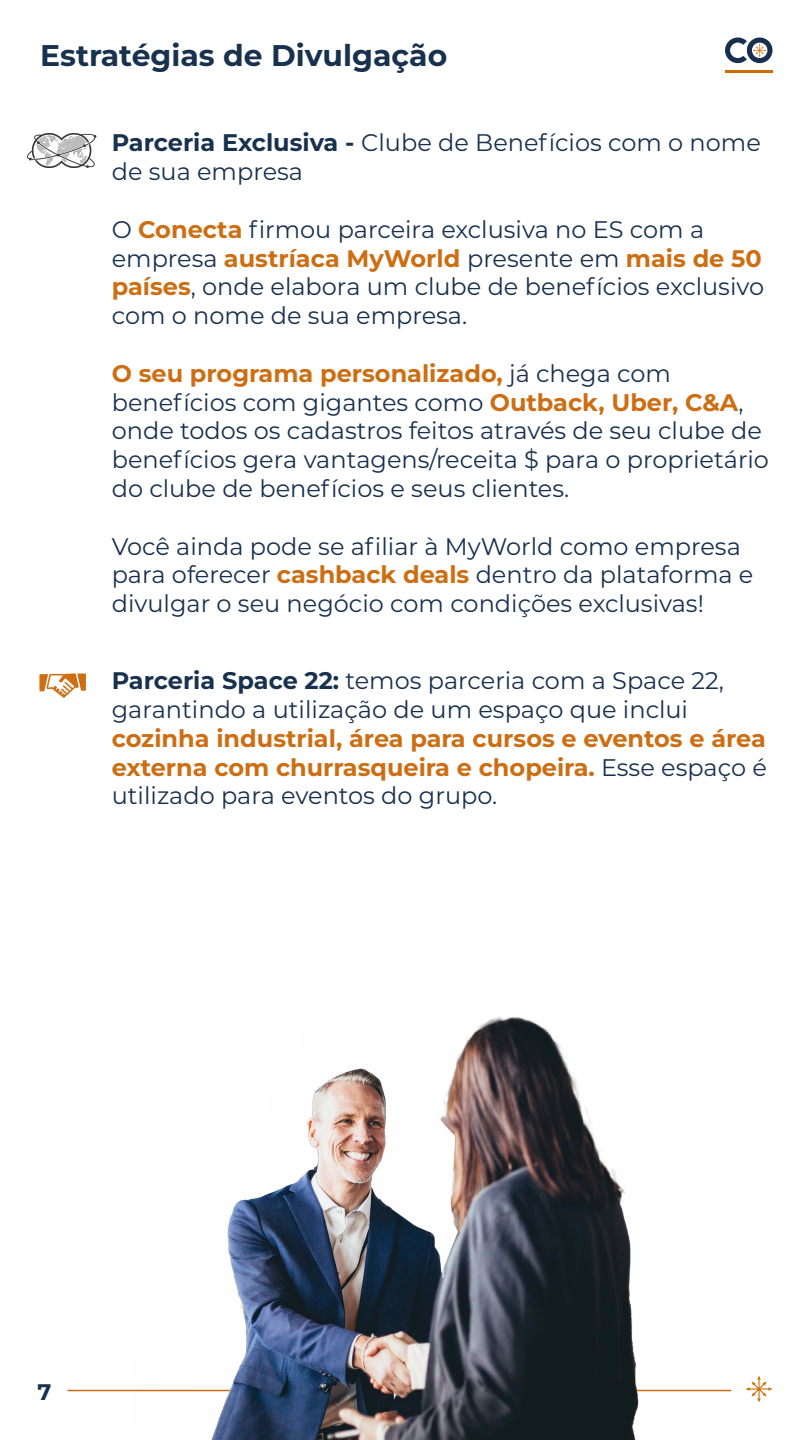
<style>
.page{position:relative;width:810px;height:1440px;background:#fff}
.page>*{position:absolute;margin:0;border:0;box-sizing:border-box;transform-origin:0 0}
.t1{font:700 29.85px "Montserrat";color:#18314e}
.t2{font:24px/28.8px "Montserrat";color:#18314e}
.t3{font:700 24px/28.8px "Montserrat";color:#cd6e13;text-align:justify}
.t4{font:700 22.5px "Montserrat";color:#18314e}
.s1{font-weight:700}
.s2{font-weight:700;color:#cd6e13}
.s3{font-weight:400;color:#18314e}
</style>
<div class="page">
<svg style="left:725px;top:37px;width:48px;height:26px"></svg>
<hr style="left:725px;top:70px;width:47px;height:2px;background:#cc6b00">
<svg style="left:39px;top:673px;width:47px;height:25px"></svg>
<img style="left:67px;top:1016px;width:706px;height:424px">
<img style="left:28px;top:134px;width:69px;height:34px">
<p class="t1" style="left:40px;top:34px;width:409px">Estratégias de Divulgação</p>
<p class="t2" style="left:112px;top:128px;width:651px"><span class="s1">Parceria Exclusiva -</span> Clube de Benefícios com o nome de sua empresa</p>
<p class="t2" style="left:112px;top:214px;width:654px">O <span class="s2">Conecta</span> firmou parceira exclusiva no ES com a empresa <span class="s2">austríaca MyWorld</span> presente em <span class="s2">mais de 50 países</span>, onde elabora um clube de benefícios exclusivo com o nome de sua empresa.</p>
<p class="t2" style="left:112px;top:358px;width:659px"><span class="s2">O seu programa personalizado,</span> já chega com benefícios com gigantes como <span class="s2">Outback, Uber, C&amp;A</span>, onde todos os cadastros feitos através de seu clube de benefícios gera vantagens/receita $ para o proprietário do clube de benefícios e seus clientes.</p>
<p class="t2" style="left:112px;top:531px;width:643px">Você ainda pode se afiliar à MyWorld como empresa para oferecer <span class="s2">cashback deals</span> dentro da plataforma e divulgar o seu negócio com condições exclusivas!</p>
<p class="t2" style="left:112px;top:665px;width:614px"><span class="s1">Parceria Space 22:</span> temos parceria com a Space 22, garantindo a utilização de um espaço que inclui</p>
<p class="t3" style="left:112px;top:723px;width:657px">cozinha industrial, área para cursos e eventos e área externa com churrasqueira e chopeira. <span class="s3">Esse espaço é utilizado para eventos do grupo.</span></p>
<p class="t4" style="left:38px;top:1376px;width:15px">7</p>
</div>
